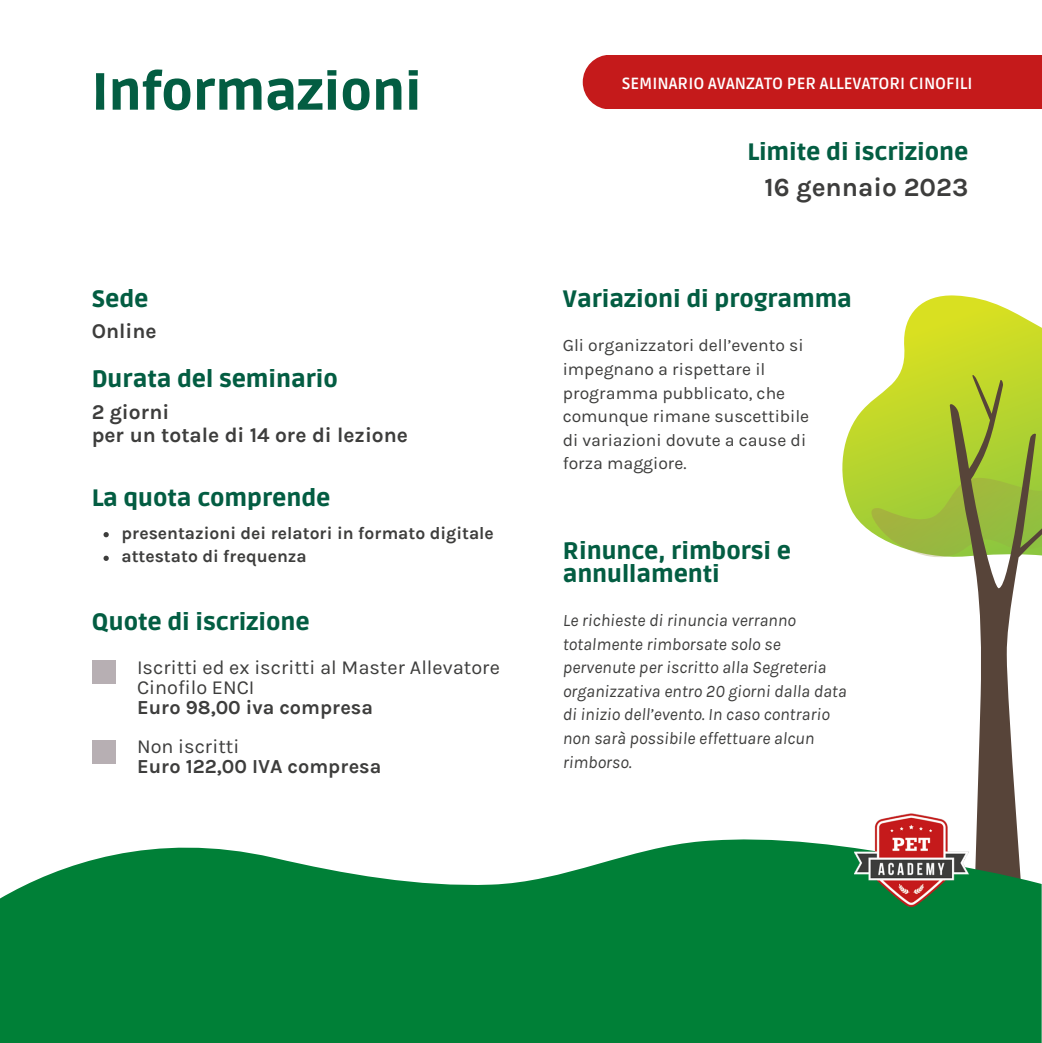
<style>
.page{position:relative;width:1042px;height:1043px;background:#fff}
.page>*{position:absolute;margin:0;border:0;box-sizing:border-box;transform-origin:0 0}
.t1{font:900 51.98px "Ruda";color:#035d42}
.t2{font:700 26.25px "Karla";color:#3d3d3c}
.t3{font:900 23.62px/22.2px "Ruda";color:#035d42}
.t4{font:700 21px/23.6px "Karla";color:#3d3d3c}
.t5{font:19.95px/19.6px "Karla";color:#3d3d3c}
.t6{font:700 19.95px "Karla";color:#3d3d3c}
.t7{font:italic 17.5px/23.6px "Karla";color:#3d3d3c}
.t8{font:17.5px/23.6px "Karla";color:#3d3d3c}
.t9{font:700 17.5px/23.6px "Karla";color:#3d3d3c}
.t10{font:700 16.1px "Ruda";color:#fff}
</style>
<div class="page">
<div style="left:92px;top:660px;width:23px;height:24px;background:#b7afb3"></div>
<div style="left:92px;top:739px;width:23px;height:24px;background:#b7afb3"></div>
<svg style="left:842px;top:295px;width:199px;height:228px"></svg>
<svg style="left:861px;top:456px;width:69px;height:101px;background:#b3d051"></svg>
<svg style="left:930px;top:373px;width:111px;height:466px"></svg>
<svg style="left:0;top:839px;width:1041px;height:202px;background:#1a8c4b"></svg>
<img style="left:854px;top:812px;width:114px;height:94px">
<div style="left:582px;top:55px;width:459px;height:53px;background:#c51a1b"></div>
<svg style="left:103px;top:532px;width:6px;height:5px"></svg>
<svg style="left:103px;top:555px;width:6px;height:5px"></svg>
<h1 class="t1" style="left:92px;top:62px;width:331px">Informazioni</h1>
<p class="t10" style="left:621px;top:74px;width:352px">SEMINARIO AVANZATO PER ALLEVATORI CINOFILI</p>
<h3 class="t3" style="left:747px;top:141px;width:222px">Limite di iscrizione</h3>
<h3 class="t3" style="left:92px;top:288px;width:58px">Sede</h3>
<p class="t4" style="left:92px;top:319px;width:66px">Online</p>
<h3 class="t3" style="left:92px;top:368px;width:248px">Durata del seminario</h3>
<p class="t4" style="left:92px;top:399px;width:318px">2 giorni<br>per un totale di 14 ore di lezione</p>
<h3 class="t3" style="left:92px;top:488px;width:240px">La quota comprende</h3>
<p class="t9" style="left:121px;top:521px;width:374px">presentazioni dei relatori in formato digitale attestato di frequenza</p>
<h3 class="t3" style="left:92px;top:611px;width:219px">Quote di iscrizione</h3>
<p class="t5" style="left:137px;top:657px;width:364px">Iscritti ed ex iscritti al Master Allevatore<br>Cinofilo ENCI</p>
<p class="t6" style="left:137px;top:695px;width:237px">Euro 98,00 iva compresa</p>
<p class="t5" style="left:137px;top:736px;width:104px">Non iscritti</p>
<p class="t6" style="left:137px;top:754px;width:245px">Euro 122,00 IVA compresa</p>
<h2 class="t2" style="left:764px;top:172px;width:205px">16 gennaio 2023</h2>
<h3 class="t3" style="left:562px;top:288px;width:291px">Variazioni di programma</h3>
<p class="t8" style="left:562px;top:333px;width:248px">Gli organizzatori dell’evento si impegnano a rispettare il programma pubblicato, che comunque rimane suscettibile di variazioni dovute a cause di forza maggiore.</p>
<h3 class="t3" style="left:562px;top:540px;width:230px">Rinunce, rimborsi e annullamenti</h3>
<p class="t7" style="left:562px;top:608px;width:285px">Le richieste di rinuncia verranno totalmente rimborsate solo se pervenute per iscritto alla Segreteria organizzativa entro 20 giorni dalla data di inizio dell’evento. In caso contrario non sarà possibile effettuare alcun rimborso.</p>
</div>
